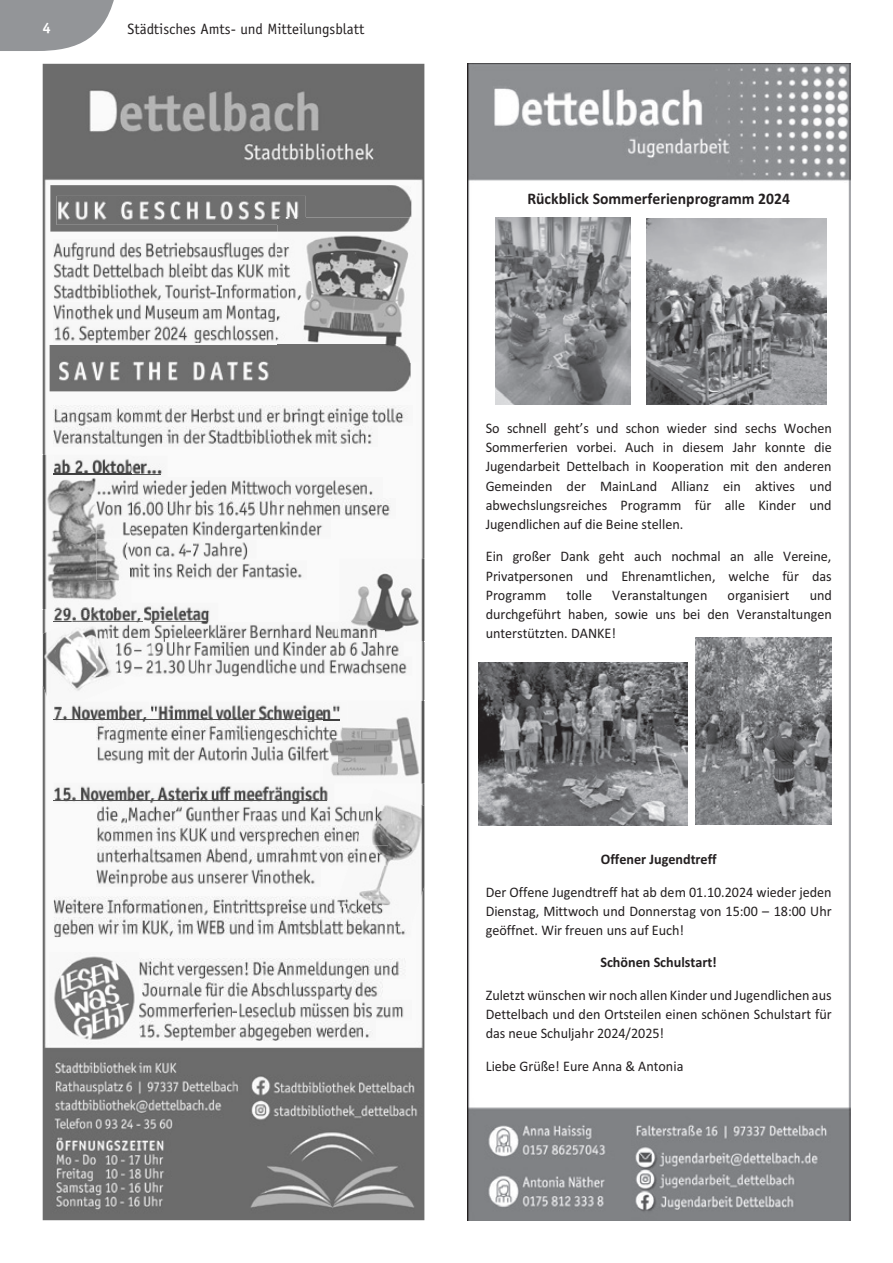
<style>
.page{position:relative;width:893px;height:1263px;background:#fff}
.page>*{position:absolute;margin:0;border:0;box-sizing:border-box;transform-origin:0 0}
.t1{font:700 16.2px "Calibri";color:#231f20}
.t2{font:15px "Officina Sans Std";color:#231f20}
.t3{font:700 15px "Officina Sans Std";color:#fff}
.t4{font:14.7px/19.2px "Calibri";color:#231f20;text-align:justify}
.t5{font:700 14.7px "Calibri";color:#231f20}
</style>
<div class="page">
<svg style="left:0;top:0;width:114px;height:51px;background:#a3a4a7"></svg>
<img style="left:43px;top:64px;width:381px;height:1156px">
<img style="left:424px;top:806px;width:1px;height:80px">
<img style="left:339px;top:788px;width:85px;height:138px">
<img style="left:50px;top:185px;width:361px;height:47px">
<img style="left:57px;top:196px;width:249px;height:29px">
<img style="left:54px;top:240px;width:224px;height:41px">
<img style="left:54px;top:281px;width:156px;height:20px">
<img style="left:210px;top:281px;width:68px;height:20px">
<svg style="left:216px;top:281px;width:1px;height:20px"></svg>
<img style="left:54px;top:302px;width:224px;height:41px">
<img style="left:54px;top:406px;width:358px;height:20px">
<img style="left:54px;top:426px;width:324px;height:20px">
<img style="left:131px;top:456px;width:37px;height:21px">
<hr style="left:53px;top:474px;width:108px;height:1px;background:#505050">
<img style="left:131px;top:477px;width:251px;height:20px">
<img style="left:131px;top:498px;width:264px;height:20px">
<img style="left:131px;top:519px;width:200px;height:20px">
<img style="left:131px;top:539px;width:55px;height:21px">
<img style="left:186px;top:539px;width:71px;height:21px">
<svg style="left:191px;top:539px;width:1px;height:21px"></svg>
<img style="left:132px;top:560px;width:175px;height:20px">
<svg style="left:131px;top:560px;width:1px;height:20px"></svg>
<img style="left:54px;top:603px;width:90px;height:21px">
<img style="left:144px;top:603px;width:74px;height:19px">
<hr style="left:53px;top:621px;width:155px;height:1px;background:#505050">
<img style="left:125px;top:622px;width:214px;height:17px">
<img style="left:102px;top:622px;width:116px;height:2px">
<svg style="left:144px;top:622px;width:7px;height:2px"></svg>
<img style="left:125px;top:641px;width:279px;height:15px">
<img style="left:125px;top:639px;width:9px;height:3px">
<img style="left:151px;top:639px;width:233px;height:3px">
<svg style="left:134px;top:639px;width:17px;height:3px"></svg>
<svg style="left:166px;top:639px;width:6px;height:3px"></svg>
<img style="left:125px;top:656px;width:9px;height:20px">
<img style="left:140px;top:659px;width:48px;height:17px">
<img style="left:134px;top:659px;width:6px;height:17px">
<img style="left:151px;top:656px;width:37px;height:3px">
<svg style="left:166px;top:656px;width:6px;height:3px"></svg>
<img style="left:146px;top:659px;width:5px;height:17px">
<svg style="left:134px;top:656px;width:17px;height:3px"></svg>
<img style="left:188px;top:656px;width:224px;height:20px">
<svg style="left:188px;top:656px;width:7px;height:3px"></svg>
<img style="left:54px;top:701px;width:95px;height:22px">
<img style="left:157px;top:701px;width:166px;height:22px">
<img style="left:149px;top:701px;width:8px;height:22px">
<hr style="left:53px;top:719px;width:287px;height:1px;background:#505050">
<img style="left:97px;top:723px;width:226px;height:20px">
<img style="left:97px;top:744px;width:154px;height:20px">
<img style="left:255px;top:744px;width:68px;height:20px">
<img style="left:251px;top:744px;width:4px;height:20px">
<img style="left:54px;top:782px;width:281px;height:22px">
<hr style="left:53px;top:800px;width:274px;height:1px;background:#505050">
<img style="left:97px;top:804px;width:24px;height:20px">
<img style="left:121px;top:804px;width:54px;height:20px">
<img style="left:183px;top:804px;width:3px;height:20px">
<img style="left:175px;top:804px;width:8px;height:20px">
<img style="left:191px;top:804px;width:171px;height:20px">
<img style="left:362px;top:804px;width:29px;height:20px">
<img style="left:186px;top:804px;width:5px;height:20px">
<img style="left:97px;top:825px;width:258px;height:20px">
<img style="left:355px;top:825px;width:15px;height:20px">
<img style="left:97px;top:845px;width:252px;height:20px">
<img style="left:349px;top:845px;width:39px;height:20px">
<img style="left:97px;top:867px;width:224px;height:20px">
<img style="left:54px;top:896px;width:282px;height:20px">
<img style="left:336px;top:896px;width:57px;height:20px">
<img style="left:54px;top:917px;width:357px;height:20px">
<img style="left:371px;top:917px;width:40px;height:14px">
<img style="left:139px;top:958px;width:266px;height:20px">
<img style="left:143px;top:979px;width:239px;height:20px">
<img style="left:139px;top:1000px;width:93px;height:20px">
<img style="left:232px;top:1000px;width:5px;height:20px">
<img style="left:243px;top:1000px;width:169px;height:20px">
<img style="left:240px;top:1000px;width:3px;height:20px">
<img style="left:237px;top:1000px;width:3px;height:20px">
<img style="left:139px;top:1021px;width:237px;height:20px">
<div style="left:50px;top:345px;width:361px;height:46px;background:#6f6f6f"></div>
<img style="left:59px;top:356px;width:217px;height:29px">
<img style="left:278px;top:217px;width:142px;height:146px">
<img style="left:278px;top:217px;width:133px;height:15px">
<img style="left:278px;top:217px;width:28px;height:8px">
<img style="left:278px;top:240px;width:21px;height:41px">
<img style="left:278px;top:281px;width:33px;height:20px">
<img style="left:278px;top:302px;width:13px;height:20px">
<img style="left:278px;top:323px;width:8px;height:20px">
<div style="left:278px;top:345px;width:133px;height:18px;background:#6f6f6f"></div>
<img style="left:43px;top:455px;width:88px;height:154px">
<img style="left:54px;top:456px;width:77px;height:21px">
<img style="left:53px;top:474px;width:78px;height:1px">
<img style="left:97px;top:477px;width:34px;height:41px">
<img style="left:97px;top:519px;width:24px;height:41px">
<img style="left:125px;top:519px;width:6px;height:41px">
<img style="left:121px;top:519px;width:4px;height:41px">
<img style="left:54px;top:539px;width:13px;height:21px">
<img style="left:97px;top:560px;width:31px;height:20px">
<img style="left:128px;top:560px;width:3px;height:20px">
<img style="left:54px;top:603px;width:77px;height:6px">
<img style="left:43px;top:624px;width:82px;height:89px">
<img style="left:65px;top:611px;width:36px;height:13px">
<img style="left:97px;top:624px;width:11px;height:15px">
<svg style="left:72px;top:621px;width:30px;height:3px"></svg>
<svg style="left:97px;top:639px;width:26px;height:37px"></svg>
<img style="left:54px;top:701px;width:27px;height:12px">
<img style="left:339px;top:558px;width:86px;height:83px">
<img style="left:339px;top:622px;width:45px;height:17px">
<img style="left:339px;top:639px;width:65px;height:2px">
<img style="left:323px;top:701px;width:102px;height:83px">
<img style="left:323px;top:701px;width:25px;height:22px">
<svg style="left:323px;top:719px;width:17px;height:1px"></svg>
<img style="left:323px;top:723px;width:20px;height:20px">
<img style="left:323px;top:744px;width:14px;height:20px">
<svg style="left:323px;top:782px;width:12px;height:2px"></svg>
<img style="left:49px;top:952px;width:90px;height:92px">
<img style="left:468px;top:64px;width:382px;height:1156px">
<div style="left:474px;top:182px;width:370px;height:920px;background:#fff"></div>
<img style="left:495px;top:218px;width:135px;height:186px">
<img style="left:695px;top:637px;width:137px;height:187px">
<img style="left:478px;top:663px;width:210px;height:162px">
<img style="left:647px;top:218px;width:179px;height:186px">
<p class="t3" style="left:43px;top:19px;width:10px">4</p>
<p class="t2" style="left:128px;top:23px;width:238px">Städtisches Amts- und Mitteilungsblatt</p>
<p class="t1" style="left:527px;top:193px;width:264px">Rückblick Sommerferienprogramm 2024</p>
<p class="t4" style="left:486px;top:419px;width:348px">So schnell geht’s und schon wieder sind sechs Wochen Sommerferien vorbei. Auch in diesem Jahr konnte die Jugendarbeit Dettelbach in Kooperation mit den anderen Gemeinden der MainLand Allianz ein aktives und abwechslungsreiches Programm für alle Kinder und Jugendlichen auf die Beine stellen.</p>
<p class="t4" style="left:486px;top:548px;width:347px">Ein großer Dank geht auch nochmal an alle Vereine, Privatpersonen und Ehrenamtlichen, welche für das Programm</p>
<p class="t4" style="left:566px;top:586px;width:27px">tolle</p>
<p class="t4" style="left:612px;top:586px;width:97px">Veranstaltungen</p>
<p class="t4" style="left:728px;top:586px;width:63px">organisiert</p>
<p class="t4" style="left:486px;top:586px;width:348px;text-indent:324px">und durchgeführt haben, sowie uns bei den Veranstaltungen unterstützten. DANKE!</p>
<p class="t5" style="left:601px;top:854px;width:117px">Offener Jugendtreff</p>
<p class="t4" style="left:486px;top:883px;width:347px">Der Offene Jugendtreff hat ab dem 01.10.2024 wieder jeden Dienstag, Mittwoch und Donnerstag von 15:00 – 18:00 Uhr geöffnet. Wir freuen uns auf Euch!</p>
<p class="t5" style="left:600px;top:957px;width:118px">Schönen Schulstart!</p>
<p class="t4" style="left:486px;top:986px;width:347px">Zuletzt wünschen wir noch allen Kinder und Jugendlichen aus Dettelbach und den Ortsteilen einen schönen Schulstart für das neue Schuljahr 2024/2025!</p>
<p class="t4" style="left:486px;top:1057px;width:199px">Liebe Grüße! Eure Anna &amp; Antonia</p>
</div>
